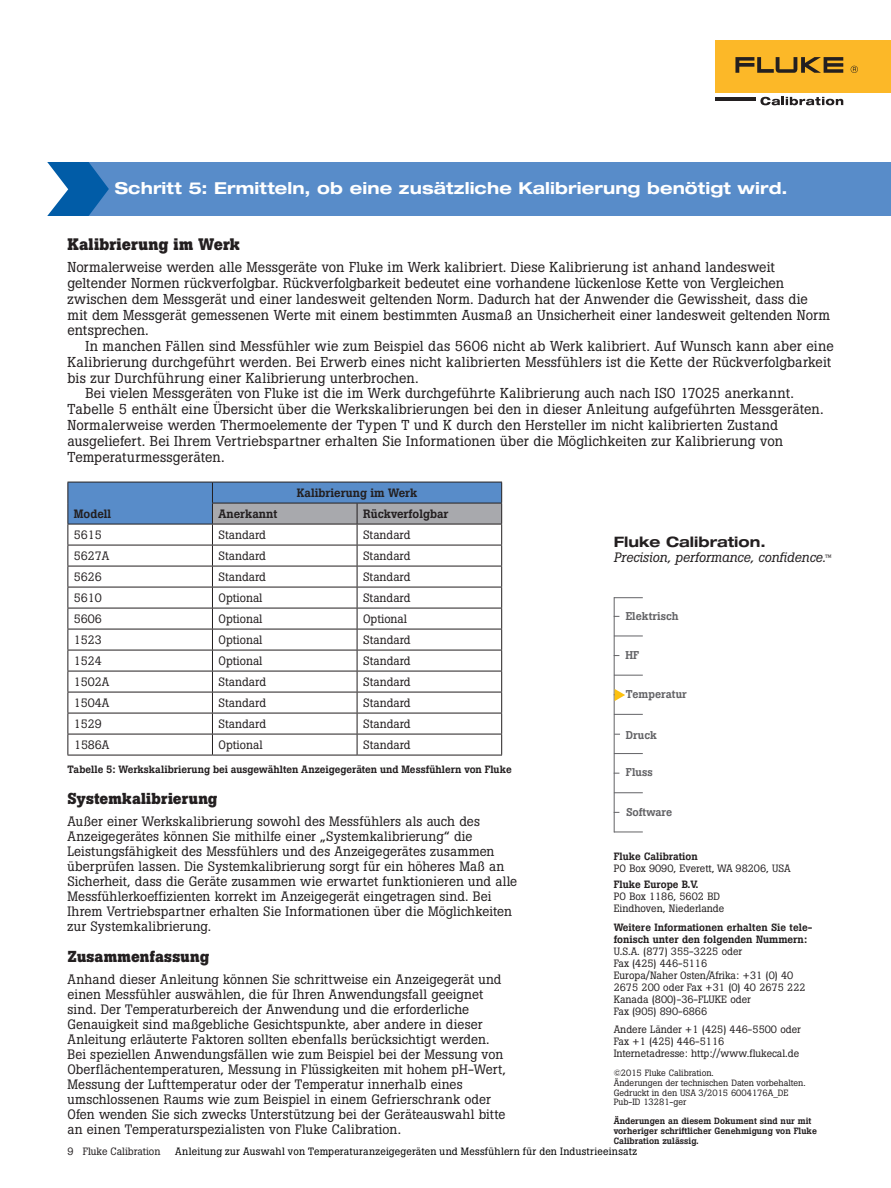
<style>
.page{position:relative;width:891px;height:1188px;background:#fff}
.page>*{position:absolute;margin:0;border:0;box-sizing:border-box;transform-origin:0 0}
.t1{font:700 expanded 16.5px "Helvetica Neue LT Pro";letter-spacing:.005em;color:#fff}
.t2{font:700 16.5px "Boton Pro";letter-spacing:.015em;color:#231f20}
.t3{font:700 15.75px "Boton Pro";letter-spacing:.015em;color:#231f20}
.t4{font:700 expanded 14.4px "Helvetica Neue LT Std";color:#231f20}
.t5{font:14.25px/15.8px "Boton Pro";color:#231f20}
.t6{font:13.5px/15px "Boton Pro";letter-spacing:.005em;color:#231f20}
.t7{font:italic 13.5px "Boton Pro";color:#231f20}
.t8{font:12px "Boton Pro";color:#231f20}
.t9{font:500 12px "Boton Pro";color:#231f20}
.t10{font:500 11.25px "Boton Pro";color:#636366}
.t11{font:10.5px/12px "Boton Pro";color:#231f20}
.t12{font:500 10.5px/12px "Boton Pro";color:#231f20}
.t13{font:10.5px "Boton Pro";letter-spacing:.02em;color:#000}
.t14{font:9px/9.8px "Boton Pro";color:#231f20}
.t15{font:500 9px/9.8px "Boton Pro";color:#231f20}
.s1{font-style:normal;font-size:9px}
</style>
<div class="page">
<div style="left:716px;top:40px;width:175px;height:53px;background:#fcb828"></div>
<svg style="left:735px;top:57px;width:108px;height:16px"></svg>
<svg style="left:851px;top:66px;width:7px;height:7px"></svg>
<hr style="left:716px;top:97px;width:40px;height:4px;background:#231f20">
<svg style="left:760px;top:97px;width:83px;height:8px"></svg>
<div style="left:88px;top:162px;width:803px;height:54px;background:#588cc9"></div>
<svg style="left:47px;top:162px;width:62px;height:54px"></svg>
<svg style="left:68px;top:482px;width:434px;height:273px"></svg>
<hr style="left:68px;top:755px;width:144px;height:1px;background:#231f20">
<hr style="left:212px;top:755px;width:145px;height:1px;background:#231f20">
<hr style="left:357px;top:755px;width:145px;height:1px;background:#231f20">
<hr style="left:614px;top:597px;width:1px;height:235px;background:#636366">
<svg style="left:614px;top:597px;width:29px;height:1px"></svg>
<svg style="left:614px;top:636px;width:29px;height:1px"></svg>
<svg style="left:614px;top:675px;width:29px;height:1px"></svg>
<svg style="left:615px;top:714px;width:28px;height:1px"></svg>
<svg style="left:615px;top:753px;width:28px;height:1px"></svg>
<svg style="left:614px;top:792px;width:29px;height:1px"></svg>
<svg style="left:614px;top:831px;width:29px;height:1px"></svg>
<svg style="left:614px;top:689px;width:11px;height:12px"></svg>
<p class="t1" style="left:115px;top:178px;width:674px">Schritt 5: Ermitteln, ob eine zusätzliche Kalibrierung benötigt wird.</p>
<p class="t2" style="left:67px;top:233px;width:174px">Kalibrierung im Werk</p>
<p class="t5" style="left:68px;top:260px;width:764px">Normalerweise werden alle Messgeräte von Fluke im Werk kalibriert. Diese Kalibrierung ist anhand landesweit geltender Normen rückverfolgbar. Rückverfolgbarkeit bedeutet eine vorhandene lückenlose Kette von Vergleichen zwischen dem Messgerät und einer landesweit geltenden Norm. Dadurch hat der Anwender die Gewissheit, dass die mit dem Messgerät gemessenen Werte mit einem bestimmten Ausmaß an Unsicherheit einer landesweit geltenden Norm entsprechen.</p>
<p class="t5" style="left:85px;top:338px;width:750px">In manchen Fällen sind Messfühler wie zum Beispiel das 5606 nicht ab Werk kalibriert. Auf Wunsch kann aber eine</p>
<p class="t5" style="left:68px;top:354px;width:765px">Kalibrierung durchgeführt werden. Bei Erwerb eines nicht kalibrierten Messfühlers ist die Kette der Rückverfolgbarkeit</p>
<p class="t5" style="left:68px;top:370px;width:353px">bis zur Durchführung einer Kalibrierung unterbrochen.</p>
<p class="t5" style="left:85px;top:386px;width:710px">Bei vielen Messgeräten von Fluke ist die im Werk durchgeführte Kalibrierung auch nach ISO 17025 anerkannt.</p>
<p class="t5" style="left:68px;top:401px;width:758px">Tabelle 5 enthält eine Übersicht über die Werkskalibrierungen bei den in dieser Anleitung aufgeführten Messgeräten.</p>
<p class="t5" style="left:68px;top:417px;width:712px">Normalerweise werden Thermoelemente der Typen T und K durch den Hersteller im nicht kalibrierten Zustand</p>
<p class="t5" style="left:68px;top:433px;width:717px">ausgeliefert. Bei Ihrem Vertriebspartner erhalten Sie Informationen über die Möglichkeiten zur Kalibrierung von</p>
<p class="t5" style="left:68px;top:449px;width:159px">Temperaturmessgeräten.</p>
<p class="t9" style="left:74px;top:506px;width:39px">Modell</p>
<p class="t9" style="left:297px;top:485px;width:122px">Kalibrierung im Werk</p>
<p class="t9" style="left:218px;top:506px;width:61px">Anerkannt</p>
<p class="t9" style="left:363px;top:506px;width:87px">Rückverfolgbar</p>
<p class="t8" style="left:74px;top:527px;width:29px">5615</p>
<p class="t8" style="left:218px;top:527px;width:49px">Standard</p>
<p class="t8" style="left:363px;top:527px;width:49px">Standard</p>
<p class="t8" style="left:74px;top:548px;width:37px">5627A</p>
<p class="t8" style="left:219px;top:548px;width:49px">Standard</p>
<p class="t8" style="left:363px;top:548px;width:49px">Standard</p>
<p class="t8" style="left:74px;top:569px;width:29px">5626</p>
<p class="t8" style="left:219px;top:569px;width:49px">Standard</p>
<p class="t8" style="left:363px;top:569px;width:49px">Standard</p>
<p class="t8" style="left:74px;top:590px;width:29px">5610</p>
<p class="t8" style="left:219px;top:590px;width:46px">Optional</p>
<p class="t8" style="left:363px;top:590px;width:49px">Standard</p>
<p class="t8" style="left:74px;top:611px;width:29px">5606</p>
<p class="t8" style="left:219px;top:611px;width:46px">Optional</p>
<p class="t8" style="left:363px;top:611px;width:46px">Optional</p>
<p class="t8" style="left:74px;top:632px;width:29px">1523</p>
<p class="t8" style="left:219px;top:632px;width:46px">Optional</p>
<p class="t8" style="left:363px;top:632px;width:49px">Standard</p>
<p class="t8" style="left:74px;top:653px;width:29px">1524</p>
<p class="t8" style="left:219px;top:653px;width:46px">Optional</p>
<p class="t8" style="left:363px;top:653px;width:49px">Standard</p>
<p class="t8" style="left:74px;top:674px;width:37px">1502A</p>
<p class="t8" style="left:219px;top:674px;width:49px">Standard</p>
<p class="t8" style="left:363px;top:674px;width:49px">Standard</p>
<p class="t8" style="left:74px;top:695px;width:37px">1504A</p>
<p class="t8" style="left:219px;top:695px;width:49px">Standard</p>
<p class="t8" style="left:363px;top:695px;width:49px">Standard</p>
<p class="t8" style="left:74px;top:716px;width:29px">1529</p>
<p class="t8" style="left:219px;top:716px;width:49px">Standard</p>
<p class="t8" style="left:363px;top:716px;width:49px">Standard</p>
<p class="t8" style="left:74px;top:737px;width:37px">1586A</p>
<p class="t8" style="left:219px;top:737px;width:46px">Optional</p>
<p class="t8" style="left:363px;top:737px;width:49px">Standard</p>
<p class="t12" style="left:68px;top:763px;width:446px">Tabelle 5: Werkskalibrierung bei ausgewählten Anzeigegeräten und Messfühlern von Fluke</p>
<p class="t3" style="left:68px;top:788px;width:151px">Systemkalibrierung</p>
<p class="t6" style="left:68px;top:814px;width:451px">Außer einer Werkskalibrierung sowohl des Messfühlers als auch des Anzeigegerätes können Sie mithilfe einer „Systemkalibrierung“ die Leistungsfähigkeit des Messfühlers und des Anzeigegerätes zusammen überprüfen lassen. Die Systemkalibrierung sorgt für ein höheres Maß an Sicherheit, dass die Geräte zusammen wie erwartet funktionieren und alle Messfühlerkoeffizienten korrekt im Anzeigegerät eingetragen sind. Bei Ihrem Vertriebspartner erhalten Sie Informationen über die Möglichkeiten zur Systemkalibrierung.</p>
<p class="t3" style="left:68px;top:946px;width:143px">Zusammenfassung</p>
<p class="t6" style="left:68px;top:972px;width:440px">Anhand dieser Anleitung können Sie schrittweise ein Anzeigegerät und einen Messfühler auswählen, die für Ihren Anwendungsfall geeignet sind. Der Temperaturbereich der Anwendung und die erforderliche Genauigkeit sind maßgebliche Gesichtspunkte, aber andere in dieser Anleitung erläuterte Faktoren sollten ebenfalls berücksichtigt werden.<br>Bei speziellen Anwendungsfällen wie zum Beispiel bei der Messung von Oberflächentemperaturen, Messung in Flüssigkeiten mit hohem pH-Wert, Messung der Lufttemperatur oder der Temperatur innerhalb eines umschlossenen Raums wie zum Beispiel in einem Gefrierschrank oder Ofen wenden Sie sich zwecks Unterstützung bei der Geräteauswahl bitte an einen Temperaturspezialisten von Fluke Calibration.</p>
<p class="t4" style="left:614px;top:533px;width:153px">Fluke Calibration.</p>
<p class="t7" style="left:614px;top:549px;width:219px">Precision, performance, confidence.<span class="s1">™</span></p>
<p class="t10" style="left:626px;top:609px;width:54px">Elektrisch</p>
<p class="t10" style="left:625px;top:648px;width:15px">HF</p>
<p class="t10" style="left:626px;top:687px;width:63px">Temperatur</p>
<p class="t10" style="left:626px;top:728px;width:32px">Druck</p>
<p class="t10" style="left:626px;top:765px;width:28px">Fluss</p>
<p class="t10" style="left:626px;top:805px;width:48px">Software</p>
<p class="t12" style="left:614px;top:850px;width:86px">Fluke Calibration</p>
<p class="t11" style="left:614px;top:862px;width:179px">PO Box 9090, Everett, WA 98206, USA</p>
<p class="t12" style="left:614px;top:878px;width:86px">Fluke Europe B.V.</p>
<p class="t11" style="left:614px;top:890px;width:112px">PO Box 1186, 5602 BD<br>Eindhoven, Niederlande</p>
<p class="t12" style="left:614px;top:922px;width:200px">Weitere Informationen erhalten Sie tele&shy;fonisch unter den folgenden Nummern:</p>
<p class="t11" style="left:614px;top:946px;width:193px">U.S.A. (877) 355-3225 oder<br>Fax (425) 446-5116<br>Europa/Naher Osten/Afrika: +31 (0) 40<br>2675 200 oder Fax +31 (0) 40 2675 222<br>Kanada (800)-36-FLUKE oder<br>Fax (905) 890-6866</p>
<p class="t11" style="left:614px;top:1024px;width:189px">Andere Länder +1 (425) 446-5500 oder<br>Fax +1 (425) 446-5116<br>Internetadresse: http://www.flukecal.de</p>
<p class="t14" style="left:614px;top:1068px;width:193px">©2015 Fluke Calibration.<br>Änderungen der technischen Daten vorbehalten.<br>Gedruckt in den USA 3/2015 6004176A_DE<br>Pub-ID 13281-ger</p>
<p class="t15" style="left:614px;top:1116px;width:205px">Änderungen an diesem Dokument sind nur mit vorheriger schriftlicher Genehmigung von Fluke<br>Calibration zulässig.</p>
<p class="t11" style="left:68px;top:1146px;width:94px">9 Fluke Calibration</p>
<p class="t13" style="left:175px;top:1145px;width:463px">Anleitung zur Auswahl von Temperaturanzeigegeräten und Messfühlern für den Industrieeinsatz</p>
</div>
